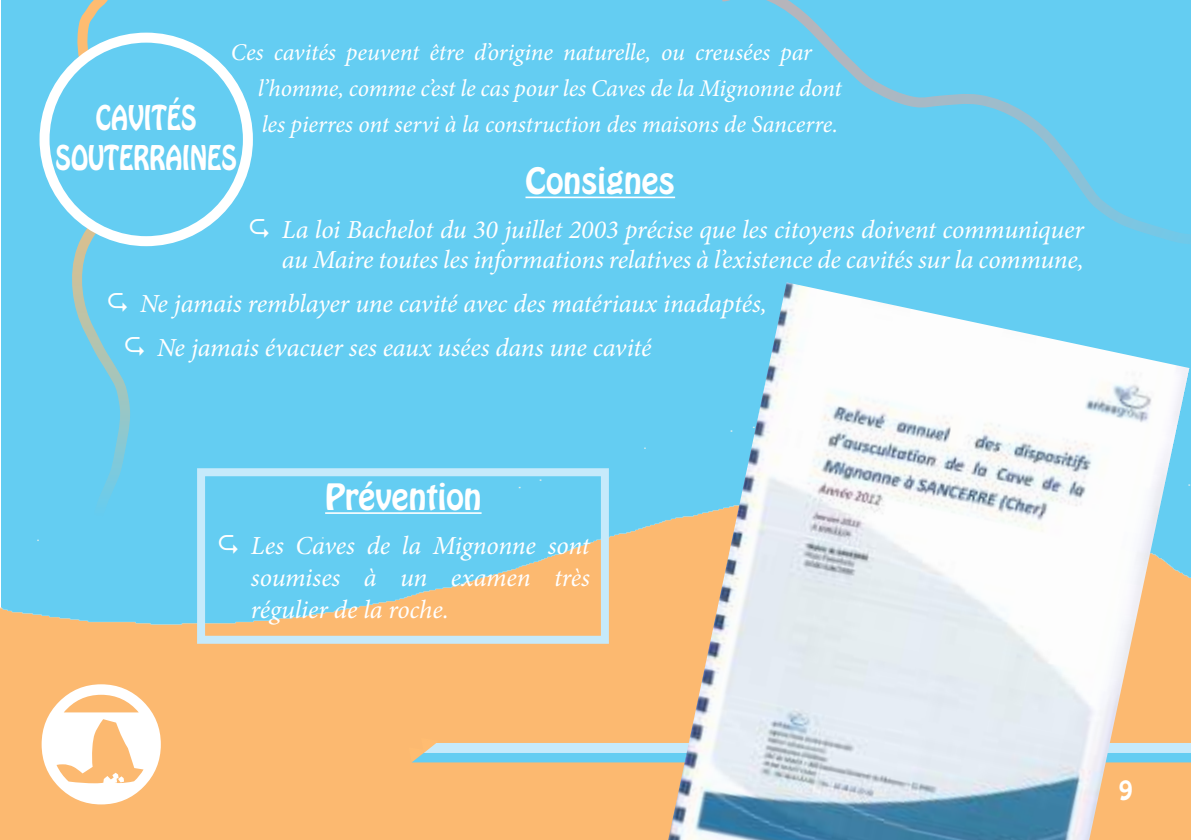
<style>
.page{position:relative;width:1191px;height:840px;background:#fff}
.page>*{position:absolute;margin:0;border:0;box-sizing:border-box;transform-origin:0 0}
.t1{font:120px "Aleagram";color:#fff}
.t2{font:32px "Hobo Std";color:#fff}
.t3{font:30px/40px "Hobo Std";color:#fff;text-align:center;scale:.8 1}
.t4{font:italic 26px/32px "Minion Pro";letter-spacing:-.01em;color:#fff}
.t5{font:italic 24px/36px "Minion Pro";letter-spacing:-.005em;color:#fff}
.t6{font:24px "Hobo Std";color:#fff}
</style>
<div class="page">
<div style="left:1px;top:0;width:1190px;height:806px;background:#64cdf2"></div>
<img style="left:0;top:111px;width:1191px;height:728px">
<div style="left:412px;top:752px;width:779px;height:10px;background:#64cdf2"></div>
<div style="left:424px;top:742px;width:767px;height:10px;background:#c6eafb"></div>
<svg style="left:407px;top:736px;width:32px;height:27px"></svg>
<svg style="left:712px;top:0;width:479px;height:256px"></svg>
<div style="left:45px;top:38px;width:203px;height:203px;background:#64cdf2;border-radius:50%"></div>
<div style="left:40px;top:33px;width:213px;height:213px;border:10px solid #fff;border-radius:50%"></div>
<hr style="left:525px;top:196px;width:150px;height:2px;background:#fff">
<img style="left:668px;top:282px;width:521px;height:557px">
<hr style="left:325px;top:512px;width:156px;height:1px;background:#fff">
<div style="left:197px;top:468px;width:412px;height:175px;border:8px solid #c6eafb"></div>
<svg style="left:250px;top:219px;width:19px;height:19px"></svg>
<svg style="left:70px;top:0;width:74px;height:518px"></svg>
<svg style="left:219px;top:534px;width:19px;height:19px"></svg>
<p class="t5" style="left:258px;top:34px;width:585px;text-indent:-27px">Ces cavités peuvent être d’origine naturelle, ou creusées par l’homme, comme c’est le cas pour les Caves de la Mignonne dont les pierres ont servi à la construction des maisons de Sancerre.</p>
<p class="t2" style="left:525px;top:159px;width:151px">Consignes</p>
<p class="t4" style="left:282px;top:215px;width:803px;line-height:30px">La loi Bachelot du 30 juillet 2003 précise que les citoyens doivent communiquer au Maire toutes les informations relatives à l’existence de cavités sur la commune,</p>
<p class="t4" style="left:157px;top:282px;width:611px;line-height:44px;text-indent:-17px">Ne jamais remblayer une cavité avec des matériaux inadaptés,<br>Ne jamais évacuer ses eaux usées dans une cavité</p>
<p class="t3" style="left:55px;top:98px;width:228px">CAVITéS<br>SOUTERRAINES</p>
<h1 class="t1" style="left:42px;top:683px;width:121px">i</h1>
<p class="t2" style="left:325px;top:474px;width:158px">Prévention</p>
<p class="t4" style="left:251px;top:529px;width:340px;text-align:justify">Les Caves de la Mignonne sont soumises à un examen très régulier de la roche.</p>
<p class="t6" style="left:1119px;top:772px;width:15px">9</p>
</div>
